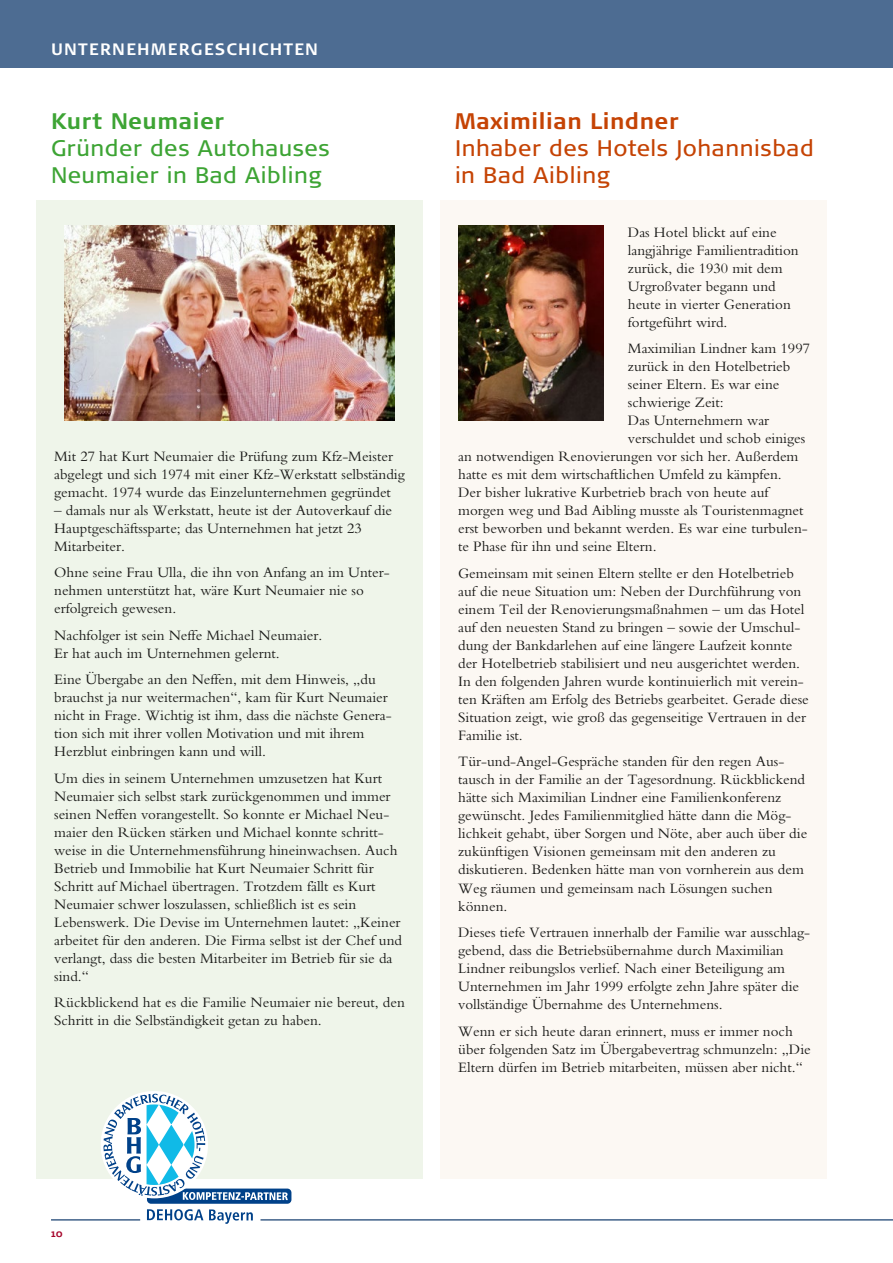
<style>
.page{position:relative;width:893px;height:1263px;background:#fff}
.page>*{position:absolute;margin:0;border:0;box-sizing:border-box;transform-origin:0 0}
.t1{font:22.5px/27px "Signa Normal";letter-spacing:.025em;color:#3da434}
.t2{font:22.5px/27px "Signa Normal";letter-spacing:.025em;color:#c54304}
.t3{font:700 22.5px "Signa Normal";letter-spacing:.025em;color:#c54304}
.t4{font:700 22.5px "Signa Normal";letter-spacing:.025em;color:#3da434}
.t5{font:700 16.5px "Signa Normal";letter-spacing:.075em;color:#fff}
.t6{font:15px/18px "Bembo";color:#1a1a18}
.t7{font:700 10.5px "Signa Normal";color:#a6052b}
</style>
<div class="page">
<div style="left:36px;top:201px;width:387px;height:978px;background:#eff5ea"></div>
<div style="left:440px;top:201px;width:387px;height:978px;background:#fcf8f3"></div>
<img style="left:65px;top:225px;width:329px;height:196px">
<div style="left:0;top:0;width:893px;height:68px;background:#4d6c92"></div>
<img style="left:458px;top:225px;width:146px;height:196px">
<hr style="left:51px;top:1219px;width:842px;height:1px;background:#002d63">
<svg style="left:103px;top:1094px;width:185px;height:130px"></svg>
<p class="t5" style="left:51px;top:39px;width:269px">UNTERNEHMERGESCHICHTEN</p>
<h1 class="t4" style="left:51px;top:108px;width:175px">Kurt Neumaier</h1>
<h1 class="t1" style="left:51px;top:135px;width:280px">Gründer des Autohauses<br>Neumaier in Bad Aibling</h1>
<p class="t6" style="left:54px;top:447px;width:352px">Mit 27 hat Kurt Neumaier die Prüfung zum Kfz-Meister abgelegt und sich 1974 mit einer Kfz-Werkstatt selbständig gemacht. 1974 wurde das Einzelunternehmen gegründet</p>
<p class="t6" style="left:54px;top:501px;width:339px">– damals nur als Werkstatt, heute ist der Autoverkauf die<br>Hauptgeschäftssparte; das Unternehmen hat jetzt 23<br>Mitarbeiter.</p>
<p class="t6" style="left:54px;top:563px;width:337px">Ohne seine Frau Ulla, die ihn von Anfang an im Unter&shy;nehmen unterstützt hat, wäre Kurt Neumaier nie so erfolgreich gewesen.</p>
<p class="t6" style="left:54px;top:626px;width:270px">Nachfolger ist sein Neffe Michael Neumaier.<br>Er hat auch im Unternehmen gelernt.</p>
<p class="t6" style="left:54px;top:670px;width:338px">Eine Übergabe an den Neffen, mit dem Hinweis, „du brauchst ja nur weitermachen“, kam für Kurt Neumaier nicht in Frage. Wichtig ist ihm, dass die nächste Genera&shy;tion sich mit ihrer vollen Motivation und mit ihrem Herzblut einbringen kann und will.</p>
<p class="t6" style="left:54px;top:769px;width:349px">Um dies in seinem Unternehmen umzusetzen hat Kurt Neumaier sich selbst stark zurückgenommen und immer seinen Neffen vorangestellt. So konnte er Michael Neu&shy;maier den Rücken stärken und Michael konnte schritt&shy;weise in die Unternehmensführung hineinwachsen. Auch Betrieb und Immobilie hat Kurt Neumaier Schritt für Schritt auf Michael übertragen. Trotzdem fällt es Kurt Neumaier schwer loszulassen, schließlich ist es sein Lebenswerk. Die Devise im Unternehmen lautet: „Keiner arbeitet für den anderen. Die Firma selbst ist der Chef und verlangt, dass die besten Mitarbeiter im Betrieb für sie da sind.“</p>
<p class="t6" style="left:54px;top:993px;width:352px">Rückblickend hat es die Familie Neumaier nie bereut, den<br>Schritt in die Selbständigkeit getan zu haben.</p>
<h1 class="t3" style="left:455px;top:108px;width:225px">Maximilian Lindner</h1>
<h1 class="t2" style="left:455px;top:135px;width:360px">Inhaber des Hotels Johannisbad in Bad Aibling</h1>
<p class="t6" style="left:628px;top:223px;width:172px">Das Hotel blickt auf eine langjährige Familientradition zurück, die 1930 mit dem<br>Urgroßvater begann und heute in vierter Generation fortgeführt wird.</p>
<p class="t6" style="left:628px;top:339px;width:184px">Maximilian Lindner kam 1997</p>
<p class="t6" style="left:628px;top:357px;width:164px">zurück in den Hotelbetrieb</p>
<p class="t6" style="left:628px;top:375px;width:153px">seiner Eltern. Es war eine</p>
<p class="t6" style="left:628px;top:393px;width:97px">schwierige Zeit:</p>
<p class="t6" style="left:628px;top:411px;width:143px">Das Unternehmern war</p>
<p class="t6" style="left:628px;top:429px;width:179px">verschuldet und schob einiges</p>
<p class="t6" style="left:458px;top:447px;width:342px">an notwendigen Renovierungen vor sich her. Außerdem</p>
<p class="t6" style="left:458px;top:465px;width:325px">hatte es mit dem wirtschaftlichen Umfeld zu kämpfen.</p>
<p class="t6" style="left:458px;top:483px;width:312px">Der bisher lukrative Kurbetrieb brach von heute auf</p>
<p class="t6" style="left:458px;top:501px;width:347px">morgen weg und Bad Aibling musste als Touristenmagnet</p>
<p class="t6" style="left:458px;top:519px;width:351px">erst beworben und bekannt werden. Es war eine turbulen-</p>
<p class="t6" style="left:458px;top:537px;width:200px">te Phase für ihn und seine Eltern.</p>
<p class="t6" style="left:458px;top:564px;width:352px">Gemeinsam mit seinen Eltern stellte er den Hotelbetrieb auf die neue Situation um: Neben der Durchführung von einem Teil der Renovierungsmaßnahmen – um das Hotel auf den neuesten Stand zu bringen – sowie der Umschul&shy;dung der Bankdarlehen auf eine längere Laufzeit konnte der Hotelbetrieb stabilisiert und neu ausgerichtet werden.<br>In den folgenden Jahren wurde kontinuierlich mit verein&shy;ten Kräften am Erfolg des Betriebs gearbeitet. Gerade diese Situation zeigt, wie groß das gegenseitige Vertrauen in der Familie ist.</p>
<p class="t6" style="left:458px;top:752px;width:351px">Tür-und-Angel-Gespräche standen für den regen Aus&shy;tausch in der Familie an der Tagesordnung. Rückblickend hätte sich Maximilian Lindner eine Familienkonferenz gewünscht. Jedes Familienmitglied hätte dann die Mög&shy;lichkeit gehabt, über Sorgen und Nöte, aber auch über die zukünftigen Visionen gemeinsam mit den anderen zu diskutieren. Bedenken hätte man von vornherein aus dem Weg räumen und gemeinsam nach Lösungen suchen können.</p>
<p class="t6" style="left:458px;top:923px;width:353px">Dieses tiefe Vertrauen innerhalb der Familie war ausschlag&shy;gebend, dass die Betriebsübernahme durch Maximilian Lindner reibungslos verlief. Nach einer Beteiligung am Unternehmen im Jahr 1999 erfolgte zehn Jahre später die vollständige Übernahme des Unternehmens.</p>
<p class="t6" style="left:458px;top:1021px;width:354px">Wenn er sich heute daran erinnert, muss er immer noch über folgenden Satz im Übergabevertrag schmunzeln: „Die<br>Eltern dürfen im Betrieb mitarbeiten, müssen aber nicht.“</p>
<p class="t7" style="left:51px;top:1227px;width:13px">10</p>
</div>
